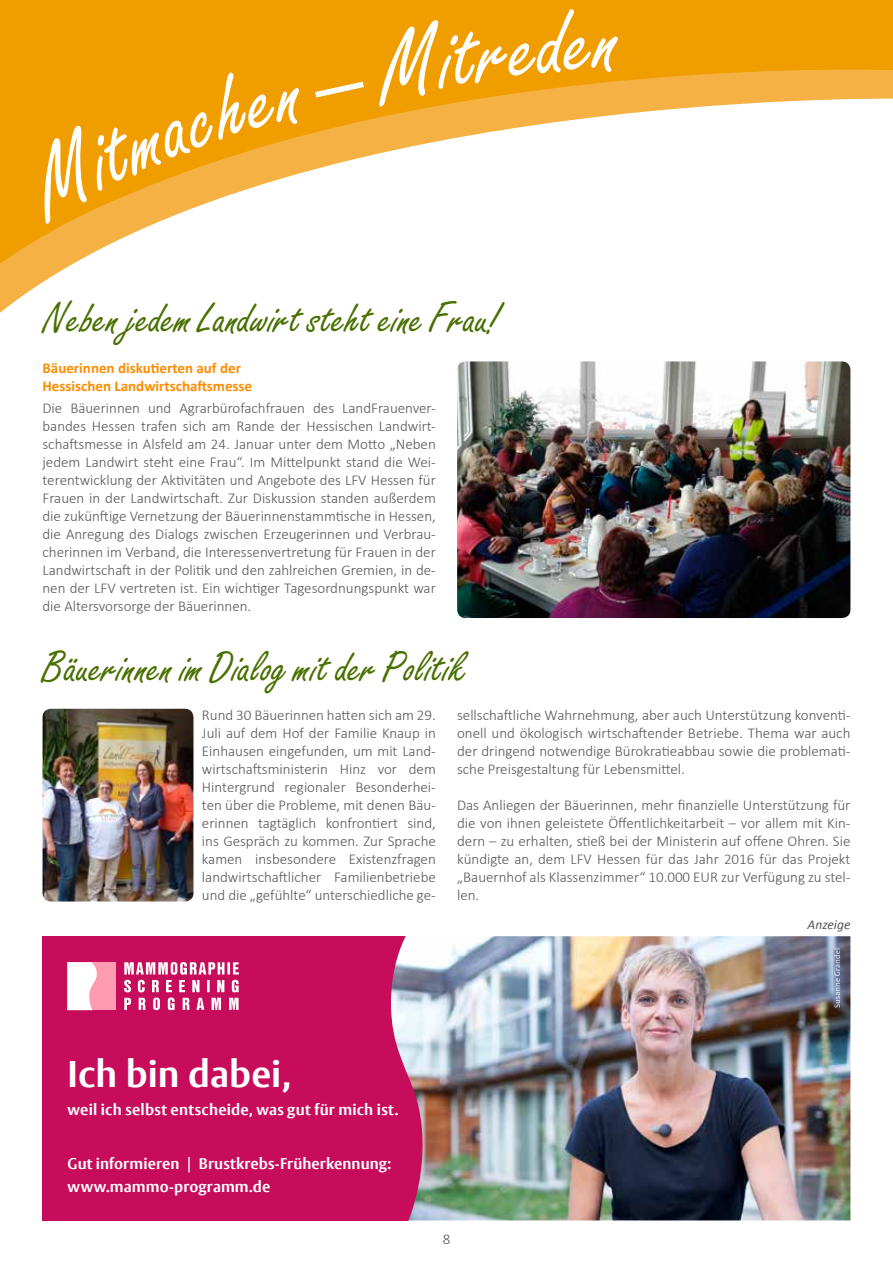
<style>
.page{position:relative;width:893px;height:1263px;background:#fff}
.page>*{position:absolute;margin:0;border:0;box-sizing:border-box;transform-origin:0 0}
.t1{font:45px "Freestyle Script Std";color:#497000}
.t2{font:700 36.9px "Vesta Pro";color:#fff}
.t3{font:700 15.45px/23.1px "Vesta Pro";letter-spacing:.01em;color:#fff}
.t4{font:300 15px/18px "Calibri";color:#565655;text-align:justify}
.t5{font:700 15px/18px "Calibri";color:#ff8c00}
.t6{font:italic 13.5px "Calibri";color:#565655}
</style>
<div class="page">
<svg style="left:0;top:272px;width:59px;height:41px"></svg>
<svg style="left:0;top:0;width:893px;height:272px"></svg>
<img style="left:457px;top:361px;width:393px;height:257px">
<img style="left:43px;top:709px;width:150px;height:192px">
<img style="left:429px;top:936px;width:421px;height:284px">
<div style="left:43px;top:936px;width:386px;height:284px;background:#c70c5b"></div>
<img style="left:834px;top:948px;width:6px;height:60px">
<svg style="left:124px;top:962px;width:115px;height:48px"></svg>
<div style="left:68px;top:962px;width:48px;height:48px;background:#ff9bb1"></div>
<svg style="left:68px;top:962px;width:29px;height:48px"></svg>
<svg style="left:13px;top:9px;width:608px;height:216px"></svg>
<h1 class="t1" style="left:43px;top:292px;width:459px">Neben jedem Landwirt steht eine Frau!</h1>
<p class="t5" style="left:43px;top:359px;width:211px">Bäuerinnen diskutierten auf der<br>Hessischen Landwirtschaftsmesse</p>
<p class="t4" style="left:43px;top:399px;width:395px">Die Bäuerinnen und Agrarbürofachfrauen des LandFrauenver&shy;bandes Hessen trafen sich am Rande der Hessischen Landwirt&shy;schaftsmesse in Alsfeld am 24. Januar unter dem Motto „Neben jedem Landwirt steht eine Frau“. Im Mittelpunkt stand die Wei&shy;terentwicklung der Aktivitäten und Angebote des LFV Hessen für Frauen in der Landwirtschaft. Zur Diskussion standen außerdem die zukünftige Vernetzung der Bäuerinnenstammtische in Hessen, die Anregung des Dialogs zwischen Erzeugerinnen und Verbrau&shy;cherinnen im Verband, die Interessenvertretung für Frauen in der Landwirtschaft in der Politik und den zahlreichen Gremien, in de&shy;nen der LFV vertreten ist. Ein wichtiger Tagesordnungspunkt war die Altersvorsorge der Bäuerinnen.</p>
<h1 class="t1" style="left:43px;top:640px;width:424px">Bäuerinnen im Dialog mit der Politik</h1>
<p class="t4" style="left:202px;top:706px;width:235px">Rund 30 Bäuerinnen hatten sich am 29.<br>Juli auf dem Hof der Familie Knaup in Einhausen eingefunden, um mit Land&shy;wirtschaftsministerin Hinz vor dem Hintergrund regionaler Besonderhei&shy;ten über die Probleme, mit denen Bäu&shy;erinnen tagtäglich konfrontiert sind, ins Gespräch zu kommen. Zur Sprache kamen insbesondere Existenzfragen landwirtschaftlicher Familienbetriebe und die „gefühlte“ unterschiedliche ge-</p>
<p class="t4" style="left:457px;top:706px;width:395px">sellschaftliche Wahrnehmung, aber auch Unterstützung konventi&shy;onell und ökologisch wirtschaftender Betriebe. Thema war auch der dringend notwendige Bürokratieabbau sowie die problemati&shy;sche Preisgestaltung für Lebensmittel.</p>
<p class="t4" style="left:457px;top:796px;width:395px">Das Anliegen der Bäuerinnen, mehr finanzielle Unterstützung für die von ihnen geleistete Öffentlichkeitarbeit – vor allem mit Kin&shy;dern – zu erhalten, stieß bei der Ministerin auf offene Ohren. Sie kündigte an, dem LFV Hessen für das Jahr 2016 für das Projekt „Bauernhof als Klassenzimmer“ 10.000 EUR zur Verfügung zu stel&shy;len.</p>
<p class="t6" style="left:808px;top:915px;width:44px">Anzeige</p>
<h2 class="t2" style="left:68px;top:1051px;width:225px">Ich bin dabei,</h2>
<p class="t3" style="left:68px;top:1097px;width:332px">weil ich selbst entscheide, was gut für mich ist.</p>
<p class="t3" style="left:68px;top:1152px;width:325px">Gut informieren | Brustkrebs-Früherkennung: www.mammo-programm.de</p>
<p class="t4" style="left:443px;top:1230px;width:9px">8</p>
</div>
